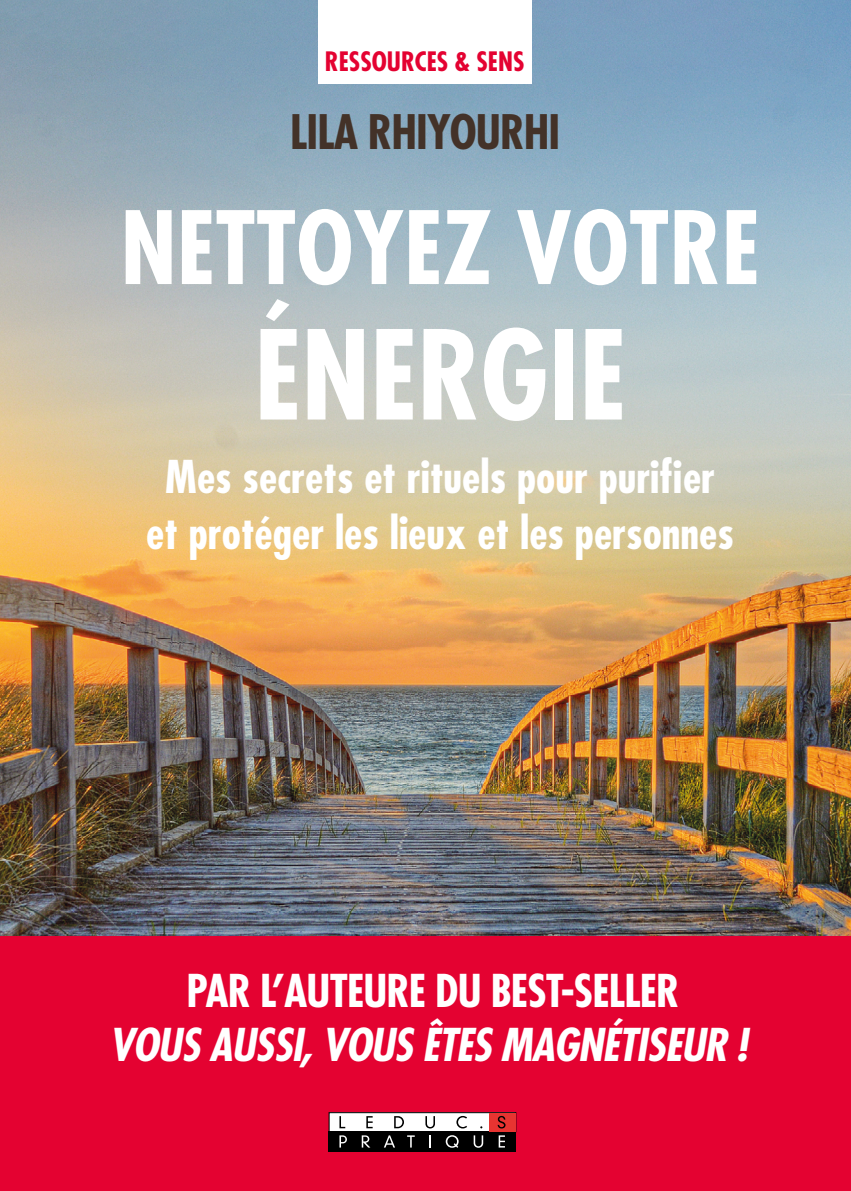
<style>
.page{position:relative;width:851px;height:1191px;background:#fff}
.page>*{position:absolute;margin:0;border:0;box-sizing:border-box;transform-origin:0 0}
.t1{font:700 condensed 120px "Futura";color:#fff}
.t2{font:700 condensed 98px "Futura";color:#fff}
.t3{font:700 condensed 46.2px "Futura";letter-spacing:-.02em;color:#433228}
.t4{font:700 condensed 44px/56px "Futura Std";color:#fff;text-align:center}
.t5{font:italic 700 condensed 44px "Futura Std";letter-spacing:-.02em;color:#fff}
.t6{font:700 condensed 44px "Futura";letter-spacing:-.02em;color:#fff}
.t7{font:700 condensed 26px "Futura Std";color:#e40231}
</style>
<div class="page">
<img style="left:0;top:0;width:850px;height:936px">
<div style="left:0;top:936px;width:850px;height:255px;background:#e40231"></div>
<div style="left:318px;top:0;width:214px;height:84px;background:#fff"></div>
<div style="left:329px;top:1112px;width:186px;height:19px;background:#fff"></div>
<div style="left:328px;top:1112px;width:188px;height:20px;border:1px solid #000"></div>
<div style="left:328px;top:1131px;width:188px;height:20px;background:#000"></div>
<div style="left:488px;top:1113px;width:27px;height:18px;background:#e73431"></div>
<svg style="left:339px;top:1116px;width:6px;height:12px"></svg>
<svg style="left:366px;top:1116px;width:6px;height:12px"></svg>
<svg style="left:394px;top:1116px;width:10px;height:12px"></svg>
<svg style="left:425px;top:1116px;width:10px;height:12px"></svg>
<svg style="left:456px;top:1116px;width:11px;height:12px"></svg>
<svg style="left:497px;top:1116px;width:8px;height:12px"></svg>
<svg style="left:339px;top:1135px;width:8px;height:12px"></svg>
<svg style="left:361px;top:1135px;width:9px;height:12px"></svg>
<svg style="left:384px;top:1135px;width:11px;height:12px"></svg>
<svg style="left:407px;top:1135px;width:7px;height:12px"></svg>
<svg style="left:429px;top:1135px;width:1px;height:12px"></svg>
<svg style="left:445px;top:1135px;width:13px;height:12px"></svg>
<svg style="left:473px;top:1135px;width:10px;height:12px"></svg>
<svg style="left:498px;top:1135px;width:7px;height:12px"></svg>
<p class="t7" style="left:325px;top:45px;width:201px">RESSOURCES &amp; SENS</p>
<p class="t3" style="left:290px;top:102px;width:271px">LILA RHIYOURHI</p>
<h2 class="t2" style="left:120px;top:184px;width:640px">NETTOYEZ VOTRE</h2>
<h1 class="t1" style="left:254px;top:298px;width:373px">ÉNERGIE</h1>
<p class="t4" style="left:146px;top:448px;width:589px">Mes secrets et rituels pour purifier et protéger les lieux et les personnes</p>
<p class="t6" style="left:186px;top:962px;width:494px">PAR L’AUTEURE DU BEST-SELLER</p>
<p class="t5" style="left:109px;top:1017px;width:640px">VOUS AUSSI, VOUS ÊTES MAGNÉTISEUR !</p>
</div>
